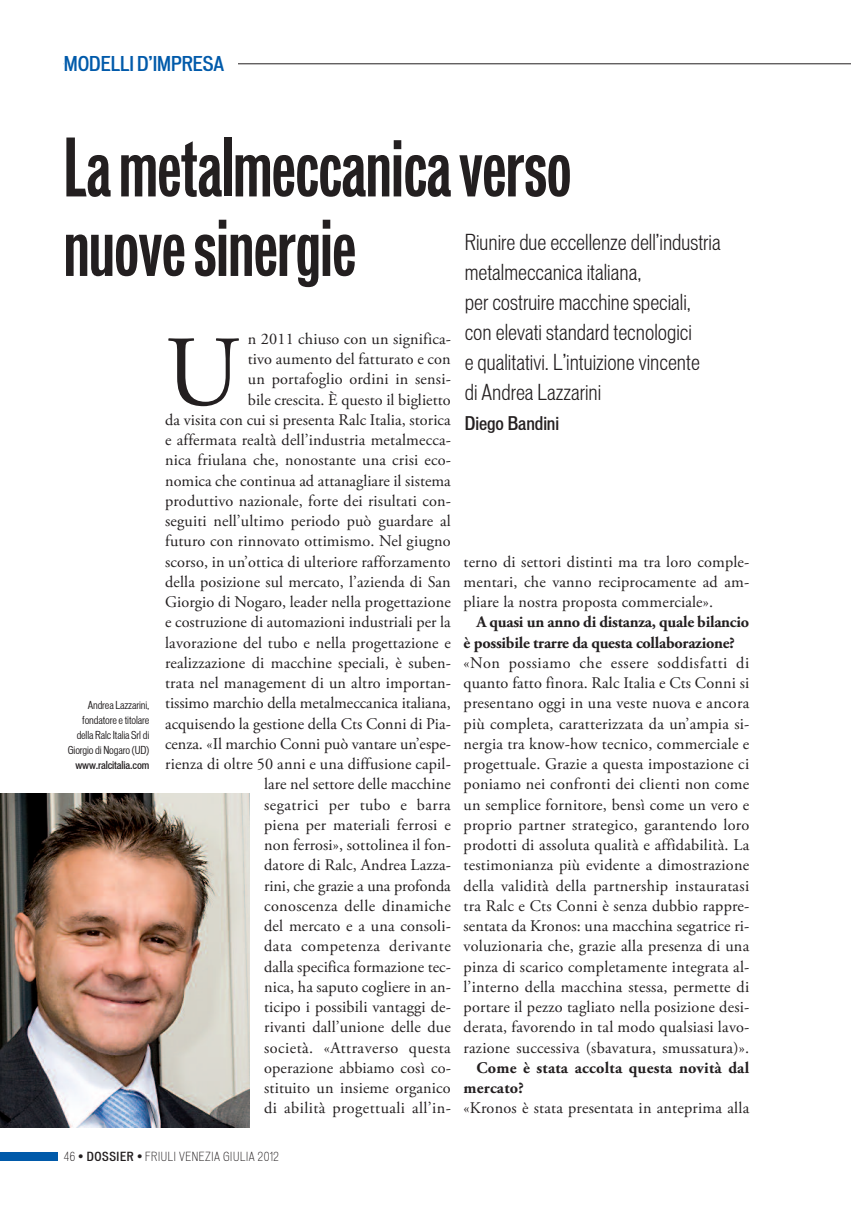
<style>
.page{position:relative;width:851px;height:1212px;background:#fff}
.page>*{position:absolute;margin:0;border:0;box-sizing:border-box;transform-origin:0 0}
.t1{font:100.05px "Adobe Garamond Pro";color:#231f20}
.t2{font:700 extra-condensed 76.5px/79.5px "Vonnes";letter-spacing:-.005em;color:#231f20}
.t3{font:100 condensed 21px/30px "Vonnes";color:#231f20}
.t4{font:500 condensed 19.5px "Vonnes";letter-spacing:-.005em;color:#015aaa}
.t5{font:500 condensed 18px "Vonnes";letter-spacing:-.005em;color:#231f20}
.t6{font:16.2px/20.2px "Adobe Garamond Pro";letter-spacing:.01em;color:#231f20;text-align:justify}
.t7{font:700 16.2px/20.2px "Adobe Garamond Pro";letter-spacing:-.015em;color:#231f20}
.t8{font:700 16.2px/20.2px "Adobe Garamond Pro";letter-spacing:.015em;color:#231f20}
.t9{font:300 condensed 12px "Vonnes";letter-spacing:.05em;color:#231f20}
.t10{font:condensed 10.5px/15px "Vonnes";letter-spacing:-.015em;color:#231f20;text-align:right}
.t11{font:500 condensed 10.5px "Vonnes";letter-spacing:-.015em;color:#231f20}
.s1{font-weight:500}
</style>
<div class="page">
<div style="left:0;top:1152px;width:58px;height:9px;background:#015aaa"></div>
<hr style="left:64px;top:64px;width:786px;height:1px;background:#231f20">
<div style="left:64px;top:56px;width:173px;height:21px;background:#fff"></div>
<img style="left:0;top:793px;width:249px;height:334px">
<p class="t4" style="left:64px;top:52px;width:162px">MODELLID’IMPRESA</p>
<h2 class="t2" style="left:64px;top:130px;width:509px">Lametalmeccanicaverso nuovesinergie</h2>
<p class="t3" style="left:464px;top:228px;width:257px">Riunire due eccellenze dell’industria metalmeccanica italiana,<br>per costruire macchine speciali, con elevati standard tecnologici<br>e qualitativi. L’intuizione vincente<br>di Andrea Lazzarini</p>
<p class="t5" style="left:464px;top:413px;width:96px">Diego Bandini</p>
<p class="t6" style="left:165px;top:330px;width:287px;text-align:right">n 2011 chiuso con un significa-<br>tivo aumento del fatturato e con<br>un portafoglio ordini in sensi-<br>bile crescita. È questo il biglietto<br>da visita con cui si presenta Ralc Italia, storica e affermata realtà dell’industria metalmecca&shy;nica friulana che, nonostante una crisi eco&shy;nomica che continua ad attanagliare il sistema produttivo nazionale, forte dei risultati con&shy;seguiti nell’ultimo periodo può guardare al futuro con rinnovato ottimismo. Nel giugno scorso, in un’ottica di ulteriore rafforzamento della posizione sul mercato, l’azienda di San Giorgio di Nogaro, leader nella progettazione e costruzione di automazioni industriali per la lavorazione del tubo e nella progettazione e realizzazione di macchine speciali, è suben&shy;trata nel management di un altro importan&shy;tissimo marchio della metalmeccanica italiana, acquisendo la gestione della Cts Conni di Pia&shy;cenza. «Il marchio Conni può vantare un’espe&shy;rienza di oltre 50 anni e una diffusione capil&shy;lare nel settore delle macchine<br>segatrici per tubo e barra<br>piena per materiali ferrosi e<br>non ferrosi», sottolinea il fon-<br>datore di Ralc, Andrea Lazza-<br>rini, che grazie a una profonda<br>conoscenza delle dinamiche<br>del mercato e a una consoli-<br>data competenza derivante<br>dalla specifica formazione tec-<br>nica, ha saputo cogliere in an-<br>ticipo i possibili vantaggi de-<br>rivanti dall’unione delle due<br>società. «Attraverso questa<br>operazione abbiamo così co-<br>stituito un insieme organico<br>di abilità progettuali all’in-</p>
<h1 class="t1" style="left:165px;top:333px;width:76px">U</h1>
<p class="t6" style="left:463px;top:553px;width:287px">terno di settori distinti ma tra loro comple&shy;mentari, che vanno reciprocamente ad am&shy;pliare la nostra proposta commerciale».</p>
<p class="t7" style="left:463px;top:613px;width:287px;text-indent:13px">A quasi un anno di distanza, quale bilancio è possibile trarre da questa collaborazione?</p>
<p class="t6" style="left:463px;top:654px;width:287px">«Non possiamo che essere soddisfatti di quanto fatto finora. Ralc Italia e Cts Conni si presentano oggi in una veste nuova e ancora più completa, caratterizzata da un’ampia si&shy;nergia tra know-how tecnico, commerciale e progettuale. Grazie a questa impostazione ci poniamo nei confronti dei clienti non come un semplice fornitore, bensì come un vero e proprio partner strategico, garantendo loro prodotti di assoluta qualità e affidabilità. La testimonianza più evidente a dimostrazione della validità della partnership instauratasi tra Ralc e Cts Conni è senza dubbio rappre&shy;sentata da Kronos: una macchina segatrice ri&shy;voluzionaria che, grazie alla presenza di una pinza di scarico completamente integrata al&shy;l’interno della macchina stessa, permette di portare il pezzo tagliato nella posizione desi&shy;derata, favorendo in tal modo qualsiasi lavo&shy;razione successiva (sbavatura, smussatura)».</p>
<p class="t8" style="left:463px;top:1059px;width:287px;text-indent:13px">Come è stata accolta questa novità dal mercato?</p>
<p class="t6" style="left:463px;top:1099px;width:287px">«Kronos è stata presentata in anteprima alla</p>
<p class="t10" style="left:68px;top:698px;width:83px">Andrea Lazzarini, fondatore e titolare della Ralc Italia Srl di<br>Giorgio di Nogaro (UD)</p>
<p class="t11" style="left:76px;top:759px;width:75px">www.ralcitalia.com</p>
<p class="t9" style="left:64px;top:1150px;width:216px">46 <span class="s1">• DOSSIER •</span> FRIULI VENEZIA GIULIA 2012</p>
</div>
